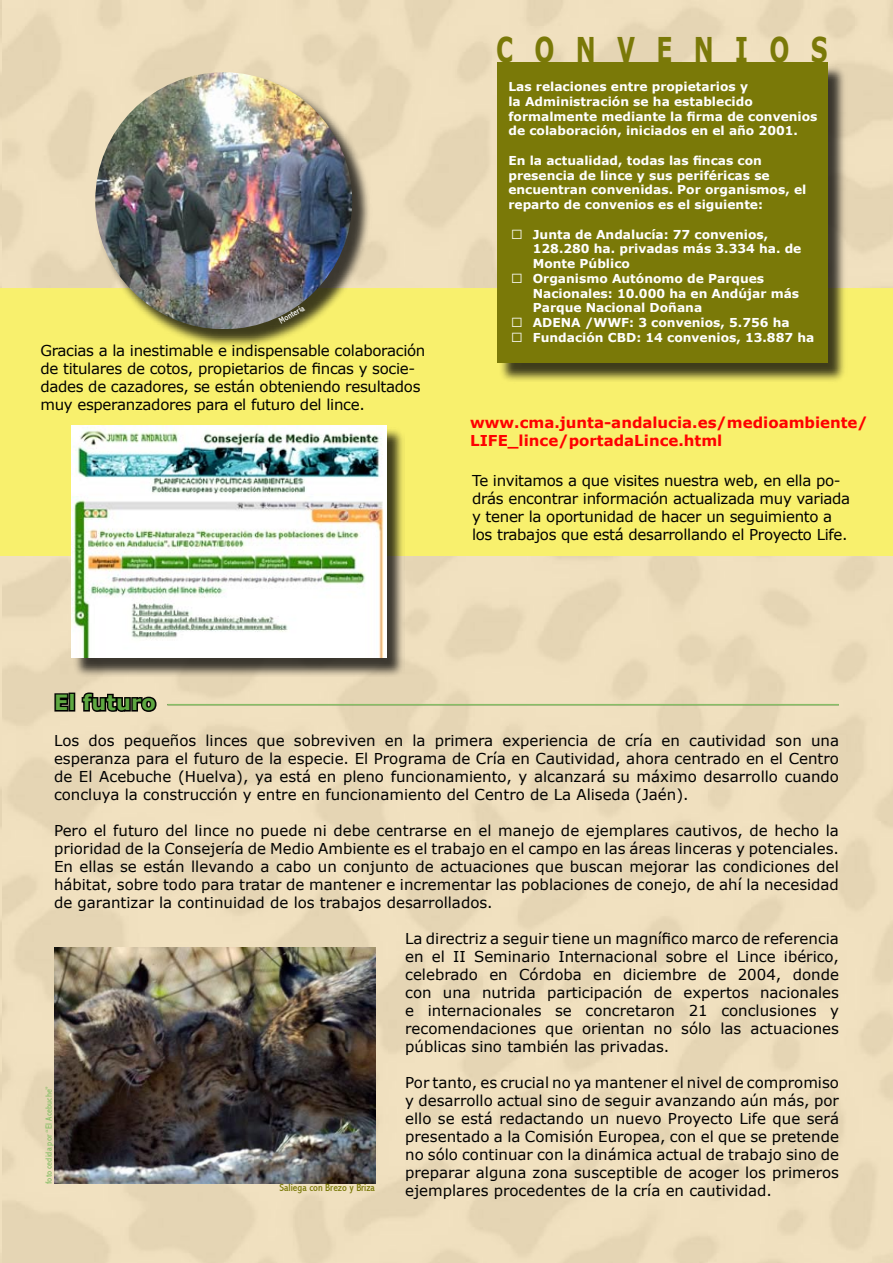
<style>
.page{position:relative;width:893px;height:1263px;background:#fff}
.page>*{position:absolute;margin:0;border:0;box-sizing:border-box;transform-origin:0 0}
.Encabezado_1{font:700 34.05px "Verdana";letter-spacing:.9em;color:#7a7908;scale:.69 1}
.Texto_estándar{font:700 21px "Verdana";color:#5fa841}
.Texto_estándar-2{font:15px/18px "Verdana";letter-spacing:-.02em;color:#000;text-align:justify}
.t1{font:700 15px "Verdana";color:#f00}
.Texto_independiente_3{font:700 12.3px/14.7px "Verdana";color:#fff}
.t2{font:condensed 10.5px "Abadi";color:#7a7908}
.t3{font:condensed 9px "Abadi";color:#88be66}
.t4{font:condensed 9px "Abadi";color:#fff}
</style>
<div class="page">
<img style="left:0;top:0;width:893px;height:1263px">
<svg style="left:53px;top:692px;width:17px;height:21px"></svg>
<div style="left:69px;top:693px;width:6px;height:18px;border:3px solid #000"></div>
<svg style="left:80px;top:691px;width:79px;height:23px;background:#726a5a"></svg>
<hr style="left:167px;top:704px;width:672px;height:1px;background:#88be66">
<img style="left:54px;top:947px;width:321px;height:236px">
<div style="left:0;top:288px;width:893px;height:268px;background:#f8f06d"></div>
<div style="left:74px;top:427px;width:331px;height:251px;background:#000;opacity:.75"></div>
<img style="left:71px;top:425px;width:315px;height:233px">
<div style="left:499px;top:64px;width:348px;height:320px;background:#000;opacity:.75"></div>
<div style="left:497px;top:62px;width:330px;height:301px;background:#7a7908"></div>
<div style="left:97px;top:74px;width:276px;height:274px;background:#000;opacity:.75"></div>
<img style="left:95px;top:72px;width:257px;height:257px;border-radius:50%">
<p class="t4" style="left:277px;top:317px;width:30px;rotate:-30deg">Montería</p>
<p class="Texto_estándar-2" style="left:40px;top:341px;width:387px;text-align:left">Gracias a la inestimable e indispensable colaboración de titulares de cotos, propietarios de fincas y socie&shy;dades de cazadores, se están obteniendo resultados muy esperanzadores para el futuro del lince.</p>
<p class="Encabezado_1" style="left:496px;top:28px;width:482px">CONVENIOS</p>
<p class="Texto_independiente_3" style="left:508px;top:79px;width:311px">Las relaciones entre propietarios y<br>la Administración se ha establecido formalmente mediante la firma de convenios de colaboración, iniciados en el año 2001.</p>
<p class="Texto_independiente_3" style="left:508px;top:153px;width:299px">En la actualidad, todas las fincas con presencia de lince y sus periféricas se encuentran convenidas. Por organismos, el reparto de convenios es el siguiente:</p>
<p class="Texto_independiente_3" style="left:533px;top:226px;width:270px">Junta de Andalucía: 77 convenios,<br>128.280 ha. privadas más 3.334 ha. de<br>Monte Público</p>
<p class="Texto_independiente_3" style="left:533px;top:271px;width:268px">Organismo Autónomo de Parques<br>Nacionales: 10.000 ha en Andújar más<br>Parque Nacional Doñana</p>
<p class="Texto_independiente_3" style="left:533px;top:315px;width:258px">ADENA /WWF: 3 convenios, 5.756 ha</p>
<p class="Texto_independiente_3" style="left:533px;top:330px;width:283px">Fundación CBD: 14 convenios, 13.887 ha</p>
<p class="t1" style="left:470px;top:413px;width:399px">www.cma.junta-andalucia.es/medioambiente/</p>
<p class="t1" style="left:470px;top:431px;width:254px">LIFE_lince/portadaLince.html</p>
<p class="Texto_estándar-2" style="left:472px;top:471px;width:380px;text-align:left">Te invitamos a que visites nuestra web, en ella po&shy;drás encontrar información actualizada muy variada y tener la oportunidad de hacer un seguimiento a los trabajos que está desarrollando el Proyecto Life.</p>
<p class="Texto_estándar" style="left:54px;top:689px;width:103px">El futuro</p>
<p class="Texto_estándar-2" style="left:54px;top:731px;width:786px">Los dos pequeños linces que sobreviven en la primera experiencia de cría en cautividad son una esperanza para el futuro de la especie. El Programa de Cría en Cautividad, ahora centrado en el Centro de El Acebuche (Huelva), ya está en pleno funcionamiento, y alcanzará su máximo desarrollo cuando concluya la construcción y entre en funcionamiento del Centro de La Aliseda (Jaén).</p>
<p class="Texto_estándar-2" style="left:54px;top:821px;width:786px">Pero el futuro del lince no puede ni debe centrarse en el manejo de ejemplares cautivos, de hecho la prioridad de la Consejería de Medio Ambiente es el trabajo en el campo en las áreas linceras y potenciales.<br>En ellas se están llevando a cabo un conjunto de actuaciones que buscan mejorar las condiciones del hábitat, sobre todo para tratar de mantener e incrementar las poblaciones de conejo, de ahí la necesidad de garantizar la continuidad de los trabajos desarrollados.</p>
<p class="Texto_estándar-2" style="left:405px;top:929px;width:435px">La directriz a seguir tiene un magnífico marco de referencia en el II Seminario Internacional sobre el Lince ibérico, celebrado en Córdoba en diciembre de 2004, donde con una nutrida participación de expertos nacionales e internacionales se concretaron 21 conclusiones y recomendaciones que orientan no sólo las actuaciones públicas sino también las privadas.</p>
<p class="Texto_estándar-2" style="left:405px;top:1073px;width:435px">Por tanto, es crucial no ya mantener el nivel de compromiso y desarrollo actual sino de seguir avanzando aún más, por ello se está redactando un nuevo Proyecto Life que será presentado a la Comisión Europea, con el que se pretende no sólo continuar con la dinámica actual de trabajo sino de preparar alguna zona susceptible de acoger los primeros ejemplares procedentes de la cría en cautividad.</p>
<p class="t3" style="left:44px;top:1184px;width:100px;rotate:-90deg">foto cedida por “El Acebuche”</p>
<p class="t2" style="left:280px;top:1182px;width:97px">Saliega con Brezo y Briza</p>
</div>
